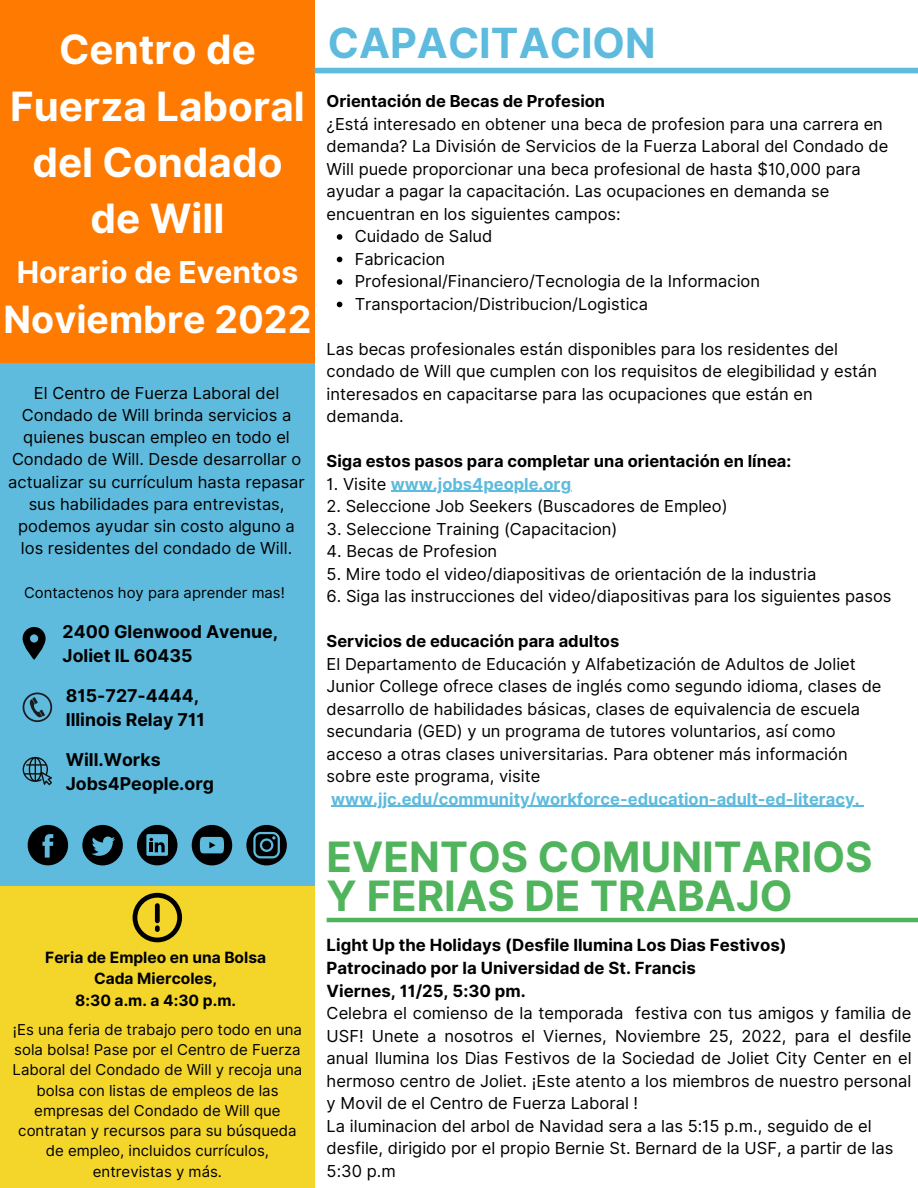
<style>
.page{position:relative;width:918px;height:1188px;background:#fff}
.page>*{position:absolute;margin:0;border:0;box-sizing:border-box;transform-origin:0 0}
.t1{font:700 41.85px/38.5px "Inter";color:#4fb45b}
.t2{font:700 41.55px "Inter";color:#5ebbdd}
.t3{font:700 40.35px/56.2px "Inter";color:#fff;text-align:center}
.t4{font:700 37.65px "Inter";color:#fff}
.t5{font:700 30.15px "Inter";color:#fff}
.t6{font:700 17.7px/23.9px "Inter";color:#000}
.t7{font:700 16.8px/22.5px "Inter";color:#000}
.t8{font:16.5px/22.5px "Inter";color:#000}
.t9{font:700 16.5px "Inter";color:#000}
.t10{font:700 16.5px "Inter";color:#5ebbdd}
.t11{font:700 15.6px/21.3px "Inter";color:#000;text-align:center}
.t12{font:15px/20.2px "Inter";color:#000;text-align:center}
.t13{font:14.85px "Inter";color:#000}
.s1{font-weight:400;color:#000}
</style>
<div class="page">
<div style="left:0;top:362px;width:315px;height:524px;background:#5ebbdd"></div>
<div style="left:0;top:0;width:315px;height:362px;background:#ff7a00"></div>
<svg style="left:28px;top:825px;width:40px;height:40px"></svg>
<svg style="left:82px;top:825px;width:41px;height:40px"></svg>
<svg style="left:137px;top:825px;width:40px;height:40px"></svg>
<svg style="left:192px;top:825px;width:40px;height:40px"></svg>
<svg style="left:246px;top:825px;width:41px;height:40px"></svg>
<div style="left:315px;top:68px;width:603px;height:5px;background:#5ebbdd"></div>
<svg style="left:23px;top:693px;width:29px;height:29px"></svg>
<svg style="left:23px;top:757px;width:29px;height:28px"></svg>
<svg style="left:23px;top:627px;width:23px;height:33px"></svg>
<div style="left:0;top:886px;width:315px;height:302px;background:#f4d62a"></div>
<svg style="left:133px;top:893px;width:49px;height:49px"></svg>
<svg style="left:337px;top:234px;width:5px;height:6px"></svg>
<svg style="left:337px;top:257px;width:5px;height:5px"></svg>
<svg style="left:337px;top:279px;width:5px;height:6px"></svg>
<svg style="left:337px;top:302px;width:5px;height:5px"></svg>
<hr style="left:391px;top:491px;width:180px;height:1px;background:#5ebbdd">
<hr style="left:331px;top:806px;width:524px;height:1px;background:#5ebbdd">
<hr style="left:327px;top:918px;width:591px;height:4px;background:#4fb45b">
<h3 class="t3" style="left:10px;top:22px;width:296px">Centro de<br>Fuerza Laboral del Condado de Will</h3>
<h3 class="t5" style="left:17px;top:254px;width:283px">Horario de Eventos</h3>
<h3 class="t4" style="left:4px;top:297px;width:309px">Noviembre 2022</h3>
<p class="t8" style="left:8px;top:382px;width:298px;text-align:center">El Centro de Fuerza Laboral del Condado de Will brinda servicios a quienes buscan empleo en todo el Condado de Will. Desde desarrollar o actualizar su currículum hasta repasar sus habilidades para entrevistas, podemos ayudar sin costo alguno a los residentes del condado de Will.</p>
<p class="t13" style="left:24px;top:583px;width:262px">Contactenos hoy para aprender mas!</p>
<p class="t6" style="left:63px;top:620px;width:217px">2400 Glenwood Avenue,<br>Joliet IL 60435</p>
<p class="t6" style="left:66px;top:684px;width:141px">815-727-4444,<br>Illinois Relay 711</p>
<p class="t6" style="left:66px;top:747px;width:150px">Will.Works<br>Jobs4People.org</p>
<p class="t11" style="left:45px;top:947px;width:222px">Feria de Empleo en una Bolsa<br>Cada Miercoles,<br>8:30 a.m. a 4:30 p.m.</p>
<p class="t12" style="left:13px;top:1019px;width:291px">¡Es una feria de trabajo pero todo en una sola bolsa! Pase por el Centro de Fuerza Laboral del Condado de Will y recoja una bolsa con listas de empleos de las empresas del Condado de Will que contratan y recursos para su búsqueda de empleo, incluidos currículos, entrevistas y más.</p>
<h2 class="t2" style="left:328px;top:18px;width:329px">CAPACITACION</h2>
<p class="t9" style="left:327px;top:91px;width:280px">Orientación de Becas de Profesion</p>
<p class="t8" style="left:327px;top:112px;width:563px">¿Está interesado en obtener una beca de profesion para una carrera en demanda? La División de Servicios de la Fuerza Laboral del Condado de Will puede proporcionar una beca profesional de hasta $10,000 para ayudar a pagar la capacitación. Las ocupaciones en demanda se encuentran en los siguientes campos:</p>
<p class="t8" style="left:355px;top:225px;width:407px">Cuidado de Salud<br>Fabricacion<br>Profesional/Financiero/Tecnologia de la Informacion<br>Transportacion/Distribucion/Logistica</p>
<p class="t8" style="left:327px;top:337px;width:552px">Las becas profesionales están disponibles para los residentes del condado de Will que cumplen con los requisitos de elegibilidad y están interesados en capacitarse para las ocupaciones que están en demanda.</p>
<p class="t9" style="left:327px;top:451px;width:466px">Siga estos pasos para completar una orientación en línea:</p>
<p class="t10" style="left:327px;top:474px;width:246px"><span class="s1">1. Visite</span> www.jobs4people.org</p>
<p class="t8" style="left:327px;top:495px;width:403px">2. Seleccione Job Seekers (Buscadores de Empleo)</p>
<p class="t8" style="left:327px;top:517px;width:292px">3. Seleccione Training (Capacitacion)</p>
<p class="t8" style="left:327px;top:540px;width:172px">4. Becas de Profesion</p>
<p class="t8" style="left:327px;top:562px;width:491px">5. Mire todo el video/diapositivas de orientación de la industria</p>
<p class="t8" style="left:327px;top:585px;width:566px">6. Siga las instrucciones del video/diapositivas para los siguientes pasos</p>
<p class="t9" style="left:327px;top:631px;width:294px">Servicios de educación para adultos</p>
<p class="t8" style="left:327px;top:652px;width:556px">El Departamento de Educación y Alfabetización de Adultos de Joliet Junior College ofrece clases de inglés como segundo idioma, clases de desarrollo de habilidades básicas, clases de equivalencia de escuela secundaria (GED) y un programa de tutores voluntarios, así como acceso a otras clases universitarias. Para obtener más información sobre este programa, visite</p>
<p class="t10" style="left:331px;top:789px;width:530px">www.jjc.edu/community/workforce-education-adult-ed-literacy.</p>
<h1 class="t1" style="left:327px;top:838px;width:547px">EVENTOS COMUNITARIOS<br>Y FERIAS DE TRABAJO</h1>
<p class="t7" style="left:327px;top:934px;width:462px">Light Up the Holidays (Desfile Ilumina Los Dias Festivos)<br>Patrocinado por la Universidad de St. Francis<br>Viernes, 11/25, 5:30 pm.</p>
<p class="t8" style="left:327px;top:1002px;width:587px">Celebra el comienso de la temporada festiva con tus amigos y familia de USF! Unete a nosotros el Viernes, Noviembre 25, 2022, para el desfile anual Ilumina los Dias Festivos de la Sociedad de Joliet City Center en el hermoso centro de Joliet. ¡Este atento a los miembros de nuestro personal y Movil de el Centro de Fuerza Laboral !<br>La iluminacion del arbol de Navidad sera a las 5:15 p.m., seguido de el desfile, dirigido por el propio Bernie St. Bernard de la USF, a partir de las 5:30 p.m</p>
</div>
